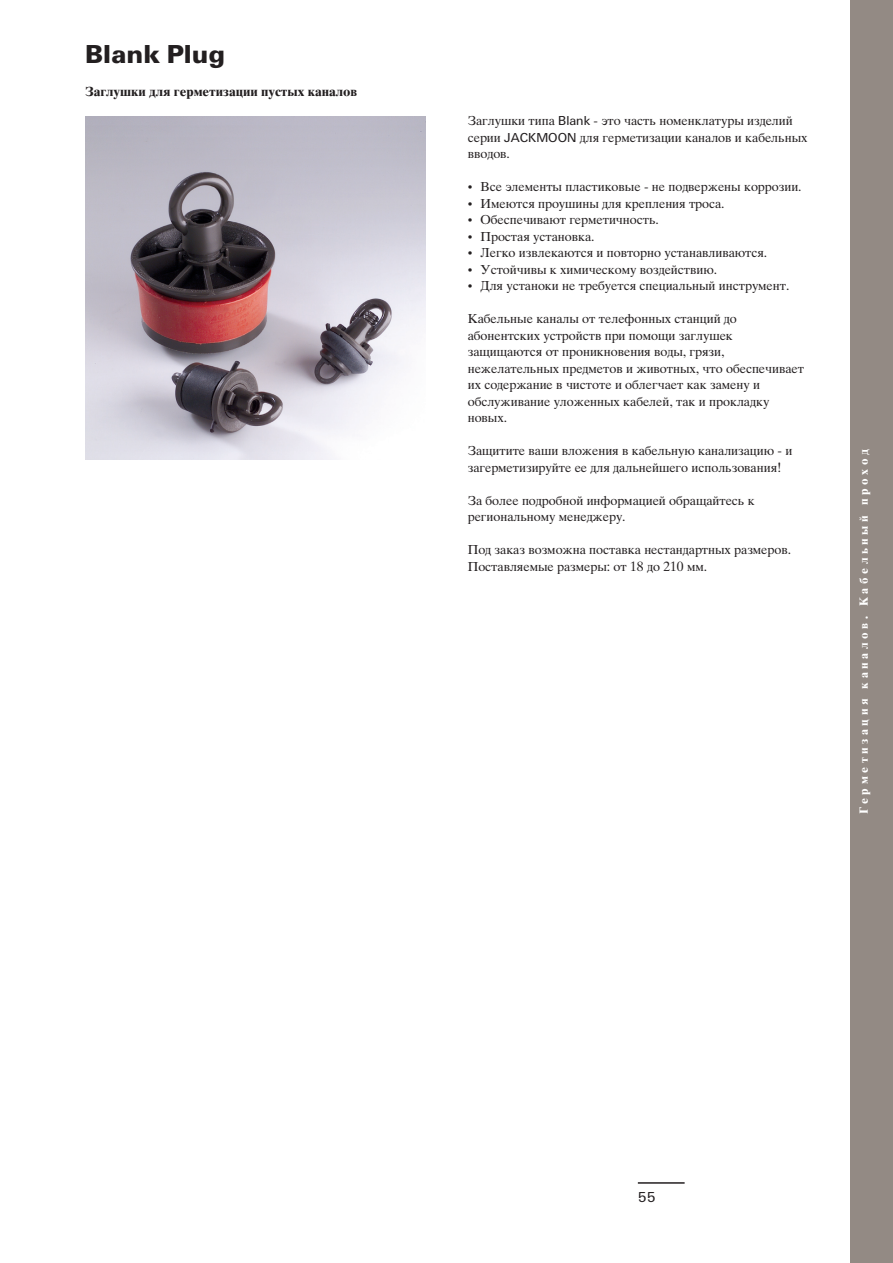
<style>
.page{position:relative;width:893px;height:1263px;background:#fff}
.page>*{position:absolute;margin:0;border:0;box-sizing:border-box;transform-origin:0 0}
.t1{font:900 27px "U75 Univers";color:#231f20}
.t2{font:15px "U55 Univers";color:#231f20}
.t3{font:13.5px/16.5px "Moskva";color:#231f20}
.t4{font:700 13.5px "Moskva";color:#231f20}
.t5{font:700 12px "Moskva";letter-spacing:.3em;color:#fff}
.s1{font-family:"U55 Univers"}
</style>
<div class="page">
<img style="left:85px;top:117px;width:340px;height:342px">
<hr style="left:638px;top:1182px;width:47px;height:2px;background:#231f20">
<div style="left:850px;top:0;width:43px;height:1263px;background:#938a84"></div>
<h1 class="t1" style="left:85px;top:38px;width:142px">Blank Plug</h1>
<p class="t4" style="left:85px;top:83px;width:274px">Zagluπki dlå germetizacii pustyx kanalov</p>
<p class="t3" style="left:468px;top:113px;width:341px">Zagluπki tipa <span class="s1">Blank</span> - qto hastæ nomenklatury izdelij serii <span class="s1">JACKMOON</span> dlå germetizacii kanalov i kabelænyx vvodov.</p>
<p class="t3" style="left:468px;top:179px;width:335px">• Vse qlementy plastikovye - ne podverøeny korrozii.</p>
<p class="t3" style="left:468px;top:196px;width:258px">• Imeœtså prouπiny dlå krepleniå trosa.</p>
<p class="t3" style="left:468px;top:212px;width:193px">• Obespehivaœt germetihnostæ.</p>
<p class="t3" style="left:468px;top:229px;width:128px">• Prostaå ustanovka.</p>
<p class="t3" style="left:468px;top:245px;width:301px">• Legko izvlekaœtså i povtorno ustanavlivaœtså.</p>
<p class="t3" style="left:468px;top:262px;width:251px">• Ustojhivy k ximiheskomu vozdejstviœ.</p>
<p class="t3" style="left:468px;top:278px;width:323px">• Dlå ustanoki ne trebuetså specialænyj instrument.</p>
<p class="t3" style="left:468px;top:311px;width:338px">Kabelænye kanaly ot telefonnyx stancij do abonentskix ustrojstv pri pomowi zagluπek zawiwaœtså ot proniknoveniå vody, gråzi, neøelatelænyx predmetov i øivotnyx, hto obespehivaet ix soderøanie v histote i obleghaet kak zamenu i obsluøivanie uloøennyx kabelej, tak i prokladku novyx.</p>
<p class="t3" style="left:468px;top:443px;width:326px">Zawitite vaπi vloøeniå v kabelænuœ kanalizaciœ - i zagermetizirujte ee dlå dalænejπego ispolæzovaniå!</p>
<p class="t3" style="left:468px;top:493px;width:288px">Za bolee podrobnoj informaciej obrawajtesæ k regionalænomu menedøeru.</p>
<p class="t3" style="left:468px;top:542px;width:325px">Pod zakaz vozmoøna postavka nestandartnyx razmerov.<br>Postavlåemye razmery: ot 18 do 210 mm.</p>
<p class="t5" style="left:857px;top:814px;width:366px;rotate:-90deg">Germetizaciå kanalov. Kabelænyj proxod</p>
<p class="t2" style="left:638px;top:1188px;width:20px">55</p>
</div>
